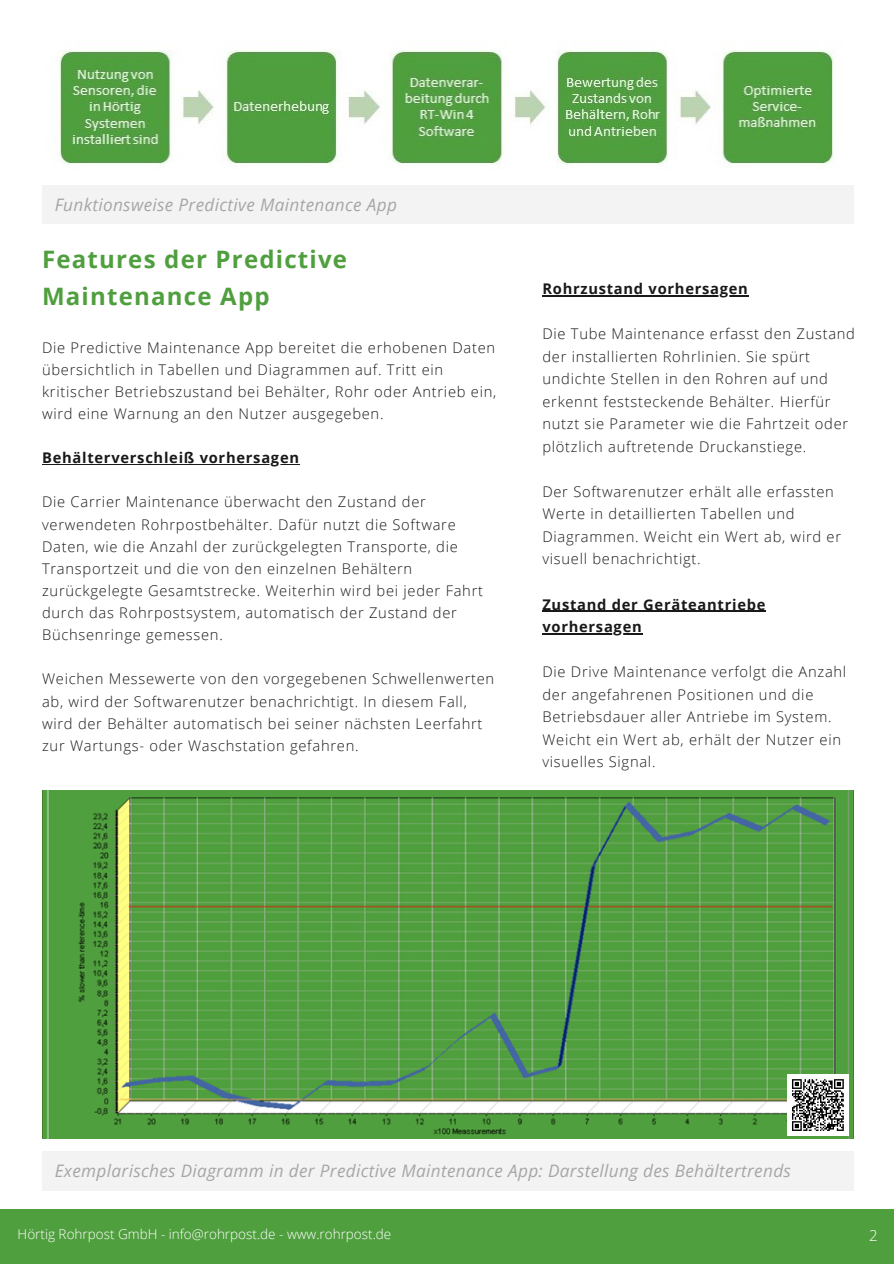
<style>
.page{position:relative;width:894px;height:1264px;background:#fff}
.page>*{position:absolute;margin:0;border:0;box-sizing:border-box;transform-origin:0 0}
.t1{font:700 24px/36.6px "Open Sans";letter-spacing:.05em;color:#509f3e}
.t2{font:italic 17.25px "Open Sans";letter-spacing:.02em;color:#a6a6a6}
.t3{font:300 15px "Open Sans";color:#fff}
.t4{font:300 14.7px/22px "Open Sans";letter-spacing:.05em;color:#191919}
.t5{font:700 14.7px/22.5px "Open Sans";letter-spacing:.05em;color:#191919}
.t6{font:300 13.5px "Open Sans";color:#fff}
</style>
<div class="page">
<div style="left:0;top:1209px;width:893px;height:54px;background:#509f3e"></div>
<div style="left:42px;top:184px;width:811px;height:40px;background:#f3f3f3"></div>
<hr style="left:42px;top:464px;width:258px;height:1px;background:#191919">
<img style="left:59px;top:49px;width:775px;height:119px">
<img style="left:42px;top:790px;width:811px;height:348px">
<div style="left:42px;top:1151px;width:811px;height:39px;background:#f3f3f3"></div>
<hr style="left:542px;top:295px;width:206px;height:1px;background:#191919">
<hr style="left:542px;top:610px;width:224px;height:1px;background:#191919">
<hr style="left:542px;top:633px;width:100px;height:1px;background:#191919">
<div style="left:786px;top:1073px;width:62px;height:62px;background:#fff"></div>
<svg style="left:792px;top:1079px;width:51px;height:51px"></svg>
<p class="t2" style="left:55px;top:192px;width:343px">Funktionsweise Predictive Maintenance App</p>
<p class="t1" style="left:42px;top:241px;width:306px">Features der Predictive<br>Maintenance App</p>
<p class="t4" style="left:42px;top:336px;width:455px">Die Predictive Maintenance App bereitet die erhobenen Daten übersichtlich in Tabellen und Diagrammen auf. Tritt ein kritischer Betriebszustand bei Behälter, Rohr oder Antrieb ein, wird eine Warnung an den Nutzer ausgegeben.</p>
<p class="t5" style="left:42px;top:446px;width:258px">Behälterverschleiß vorhersagen</p>
<p class="t4" style="left:42px;top:490px;width:442px">Die Carrier Maintenance überwacht den Zustand der verwendeten Rohrpostbehälter. Dafür nutzt die Software Daten, wie die Anzahl der zurückgelegten Transporte, die Transportzeit und die von den einzelnen Behältern zurückgelegte Gesamtstrecke. Weiterhin wird bei jeder Fahrt durch das Rohrpostsystem, automatisch der Zustand der Büchsenringe gemessen.</p>
<p class="t4" style="left:42px;top:667px;width:453px">Weichen Messewerte von den vorgegebenen Schwellenwerten ab, wird der Softwarenutzer benachrichtigt. In diesem Fall, wird der Behälter automatisch bei seiner nächsten Leerfahrt zur Wartungs- oder Waschstation gefahren.</p>
<p class="t5" style="left:542px;top:277px;width:207px">Rohrzustand vorhersagen</p>
<p class="t4" style="left:542px;top:322px;width:314px;line-height:22.5px">Die Tube Maintenance erfasst den Zustand der installierten Rohrlinien. Sie spürt undichte Stellen in den Rohren auf und erkennt feststeckende Behälter. Hierfür nutzt sie Parameter wie die Fahrtzeit oder plötzlich auftretende Druckanstiege.</p>
<p class="t4" style="left:542px;top:480px;width:300px;line-height:22.5px">Der Softwarenutzer erhält alle erfassten Werte in detaillierten Tabellen und Diagrammen. Weicht ein Wert ab, wird er visuell benachrichtigt.</p>
<p class="t5" style="left:542px;top:592px;width:224px">Zustand der Geräteantriebe vorhersagen</p>
<p class="t4" style="left:542px;top:660px;width:305px;line-height:22.5px">Die Drive Maintenance verfolgt die Anzahl der angefahrenen Positionen und die Betriebsdauer aller Antriebe im System.<br>Weicht ein Wert ab, erhält der Nutzer ein visuelles Signal.</p>
<p class="t2" style="left:55px;top:1158px;width:737px">Exemplarisches Diagramm in der Predictive Maintenance App: Darstellung des Behältertrends</p>
<p class="t6" style="left:18px;top:1224px;width:375px">Hörtig Rohrpost GmbH - info@rohrpost.de - www.rohrpost.de</p>
<p class="t3" style="left:869px;top:1225px;width:10px">2</p>
</div>
